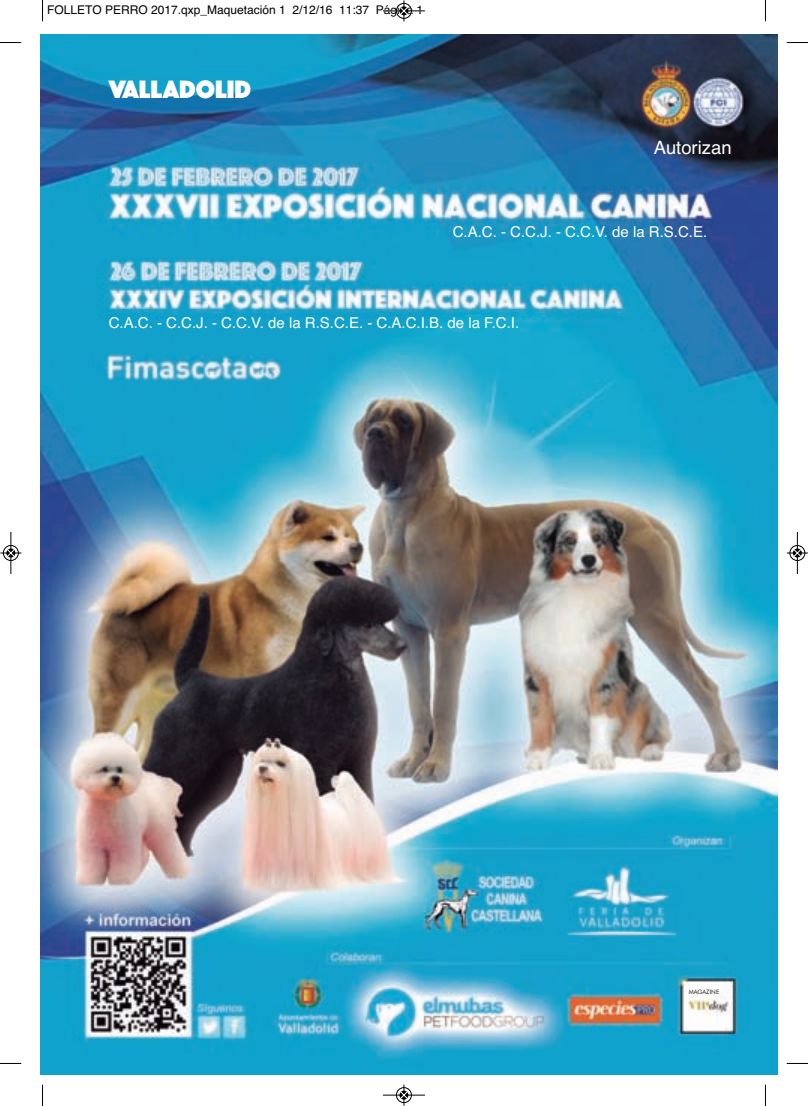
<style>
.page{position:relative;width:808px;height:1106px;background:#fff}
.page>*{position:absolute;margin:0;border:0;box-sizing:border-box;transform-origin:0 0}
.t1{font:26.1px "Phosphate Solid";color:#fff}
.t2{font:18.45px "Helvetica";color:#fff}
.t3{font:15px "Helvetica";color:#fff}
.t4{font:12px "Helvetica";color:#000}
.t5{font:6.15px "Futura BT";color:#231f20}
</style>
<div class="page">
<img style="left:40px;top:35px;width:737px;height:1040px">
<svg style="left:42px;top:0;width:1px;height:21px"></svg>
<svg style="left:0;top:42px;width:21px;height:1px"></svg>
<svg style="left:765px;top:0;width:1px;height:21px"></svg>
<svg style="left:787px;top:42px;width:21px;height:1px"></svg>
<svg style="left:42px;top:1084px;width:1px;height:22px"></svg>
<svg style="left:0;top:1063px;width:21px;height:1px"></svg>
<svg style="left:765px;top:1084px;width:1px;height:22px"></svg>
<svg style="left:787px;top:1063px;width:21px;height:1px"></svg>
<hr style="left:383px;top:11px;width:42px;height:1px;background:#000">
<div style="left:396px;top:3px;width:16px;height:16px;border:1px solid #000;border-radius:50%"></div>
<svg style="left:400px;top:0;width:8px;height:21px"></svg>
<div style="left:396px;top:1087px;width:16px;height:16px;border:1px solid #fff;border-radius:50%"></div>
<hr style="left:383px;top:1094px;width:42px;height:1px;background:#000">
<div style="left:396px;top:1087px;width:16px;height:15px;border:1px solid #000;border-radius:50%"></div>
<svg style="left:400px;top:1084px;width:8px;height:21px"></svg>
<div style="left:3px;top:545px;width:16px;height:16px;border:1px solid #fff;border-radius:50%"></div>
<hr style="left:11px;top:532px;width:1px;height:42px;background:#000">
<div style="left:3px;top:545px;width:16px;height:15px;border:1px solid #000;border-radius:50%"></div>
<svg style="left:0;top:549px;width:21px;height:8px"></svg>
<div style="left:789px;top:545px;width:16px;height:16px;border:1px solid #fff;border-radius:50%"></div>
<hr style="left:797px;top:532px;width:1px;height:42px;background:#000">
<div style="left:790px;top:545px;width:15px;height:15px;border:1px solid #000;border-radius:50%"></div>
<svg style="left:787px;top:549px;width:21px;height:8px"></svg>
<p class="t4" style="left:47px;top:2px;width:378px">FOLLETO PERRO 2017.qxp_Maquetación 1 2/12/16 11:37 Página 1</p>
<h1 class="t1" style="left:109px;top:71px;width:144px">VALLADOLID</h1>
<p class="t2" style="left:654px;top:136px;width:79px">Autorizan</p>
<p class="t3" style="left:453px;top:223px;width:256px">C.A.C. - C.C.J. - C.C.V. de la R.S.C.E.</p>
<p class="t3" style="left:109px;top:314px;width:412px">C.A.C. - C.C.J. - C.C.V. de la R.S.C.E. - C.A.C.I.B. de la F.C.I.</p>
<p class="t5" style="left:689px;top:988px;width:32px">MAGAZINE</p>
</div>
